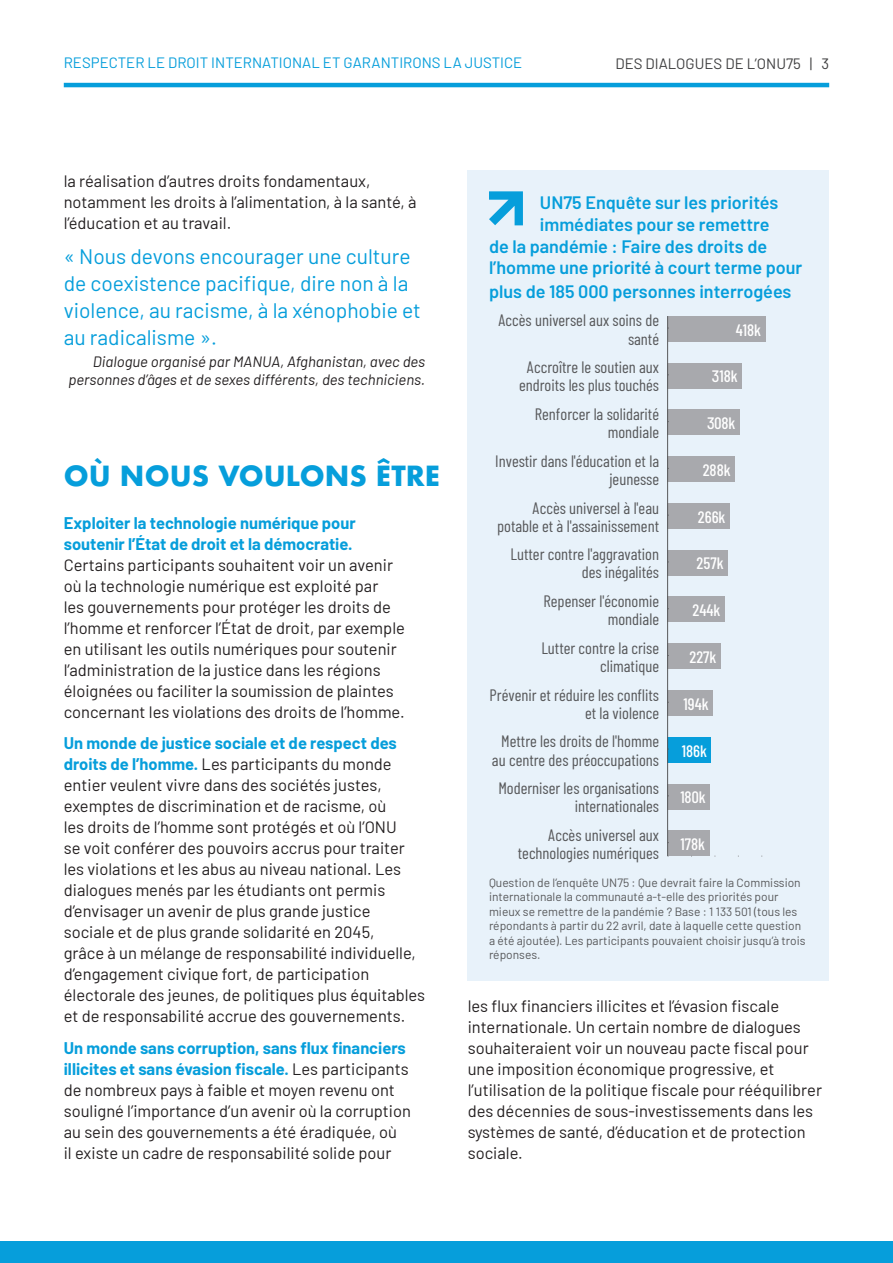
<style>
.page{position:relative;width:893px;height:1263px;background:#fff}
.page>*{position:absolute;margin:0;border:0;box-sizing:border-box;transform-origin:0 0}
.t1{font:700 27px "Futura";color:#069edb}
.quote{font:21px/27px "Barlow";color:#069edb}
.chart_headline{font:600 18px "Barlow";color:#069edb}
.body_text{font:16.5px/21px "Barlow";color:#231f20}
.t2{font:16.5px/18.1px "Barlow Condensed";color:#57585a;text-align:right}
.t3{font:500 16.5px "Barlow Condensed";color:#fff}
.quote_name{font:italic 15px/18px "Barlow";color:#231f20;text-align:right}
.t4{font:15px "Barlow";color:#069edb}
.t5{font:15px "Barlow";color:#3e3e3f}
.t6{font:12px/14.4px "Barlow";color:#57585a}
.s1{font-weight:700;color:#069edb}
</style>
<div class="page">
<hr style="left:64px;top:83px;width:765px;height:4px;background:#069edb">
<div style="left:0;top:1242px;width:893px;height:21px;background:#069edb"></div>
<div style="left:468px;top:170px;width:361px;height:810px;background:#e8f2fa"></div>
<div style="left:668px;top:316px;width:97px;height:26px;background:#a8a9ad"></div>
<div style="left:668px;top:363px;width:74px;height:25px;background:#a8a9ad"></div>
<div style="left:668px;top:410px;width:72px;height:25px;background:#a8a9ad"></div>
<div style="left:668px;top:456px;width:67px;height:26px;background:#a8a9ad"></div>
<div style="left:668px;top:503px;width:62px;height:26px;background:#a8a9ad"></div>
<div style="left:668px;top:550px;width:60px;height:25px;background:#a8a9ad"></div>
<div style="left:668px;top:597px;width:57px;height:25px;background:#a8a9ad"></div>
<div style="left:668px;top:643px;width:53px;height:26px;background:#a8a9ad"></div>
<div style="left:668px;top:690px;width:45px;height:26px;background:#a8a9ad"></div>
<div style="left:668px;top:737px;width:43px;height:25px;background:#069edb"></div>
<div style="left:668px;top:784px;width:42px;height:25px;background:#a8a9ad"></div>
<div style="left:668px;top:830px;width:41px;height:26px;background:#a8a9ad"></div>
<hr style="left:667px;top:316px;width:1px;height:540px;background:#57585a">
<svg style="left:489px;top:191px;width:34px;height:34px"></svg>
<p class="t4" style="left:64px;top:52px;width:460px">RESPECTER LE DROIT INTERNATIONAL ET GARANTIRONS LA JUSTICE</p>
<p class="t5" style="left:615px;top:53px;width:215px">DES DIALOGUES DE L’ONU75 | 3</p>
<p class="body_text" style="left:64px;top:169px;width:354px">la réalisation d’autres droits fondamentaux, notamment les droits à l’alimentation, à la santé, à l’éducation et au travail.</p>
<p class="quote" style="left:64px;top:241px;width:359px">« Nous devons encourager une culture de coexistence pacifique, dire non à la violence, au racisme, à la xénophobie et au radicalisme ».</p>
<p class="quote_name" style="left:69px;top:352px;width:358px">Dialogue organisé par MANUA, Afghanistan, avec des personnes d’âges et de sexes différents, des techniciens.</p>
<h2 class="t1" style="left:64px;top:457px;width:378px">OÙ NOUS VOULONS ÊTRE</h2>
<p class="body_text" style="left:64px;top:511px;width:343px"><span class="s1">Exploiter la technologie numérique pour soutenir l’État de droit et la démocratie.<br></span>Certains participants souhaitent voir un avenir où la technologie numérique est exploité par<br>les gouvernements pour protéger les droits de l’homme et renforcer l’État de droit, par exemple en utilisant les outils numériques pour soutenir l’administration de la justice dans les régions éloignées ou faciliter la soumission de plaintes concernant les violations des droits de l’homme.</p>
<p class="body_text" style="left:64px;top:731px;width:363px"><span class="s1">Un monde de justice sociale et de respect des droits de l’homme.</span> Les participants du monde entier veulent vivre dans des sociétés justes, exemptes de discrimination et de racisme, où<br>les droits de l’homme sont protégés et où l’ONU<br>se voit conférer des pouvoirs accrus pour traiter les violations et les abus au niveau national. Les dialogues menés par les étudiants ont permis d’envisager un avenir de plus grande justice sociale et de plus grande solidarité en 2045,<br>grâce à un mélange de responsabilité individuelle, d’engagement civique fort, de participation électorale des jeunes, de politiques plus équitables et de responsabilité accrue des gouvernements.</p>
<p class="body_text" style="left:64px;top:1036px;width:349px"><span class="s1">Un monde sans corruption, sans flux financiers illicites et sans évasion fiscale.</span> Les participants de nombreux pays à faible et moyen revenu ont souligné l’importance d’un avenir où la corruption au sein des gouvernements a été éradiquée, où<br>il existe un cadre de responsabilité solide pour</p>
<p class="chart_headline" style="left:540px;top:190px;width:240px">UN75 Enquête sur les priorités</p>
<p class="chart_headline" style="left:540px;top:211px;width:231px">immédiates pour se remettre</p>
<p class="chart_headline" style="left:489px;top:233px;width:280px">de la pandémie : Faire des droits de</p>
<p class="chart_headline" style="left:489px;top:254px;width:315px">l’homme une priorité à court terme pour</p>
<p class="chart_headline" style="left:489px;top:278px;width:304px">plus de 185 000 personnes interrogées</p>
<p class="t2" style="left:498px;top:311px;width:163px">Accès universel aux soins de santé</p>
<p class="t2" style="left:519px;top:358px;width:142px;text-align:center">Accroître le soutien aux endroits les plus touchés</p>
<p class="t2" style="left:535px;top:405px;width:126px">Renforcer la solidarité mondiale</p>
<p class="t2" style="left:495px;top:451px;width:165px">Investir dans l'éducation et la jeunesse</p>
<p class="t2" style="left:497px;top:498px;width:163px">Accès universel à l'eau potable et à l'assainissement</p>
<p class="t2" style="left:511px;top:545px;width:150px">Lutter contre l'aggravation des inégalités</p>
<p class="t2" style="left:544px;top:592px;width:117px">Repenser l'économie mondiale</p>
<p class="t2" style="left:541px;top:638px;width:119px">Lutter contre la crise climatique</p>
<p class="t2" style="left:490px;top:685px;width:171px">Prévenir et réduire les conflits et la violence</p>
<p class="t2" style="left:492px;top:732px;width:169px;text-align:center">Mettre les droits de l'homme au centre des préoccupations</p>
<p class="t2" style="left:498px;top:779px;width:162px">Moderniser les organisations internationales</p>
<p class="t2" style="left:518px;top:825px;width:143px">Accès universel aux technologies numériques</p>
<p class="t3" style="left:736px;top:319px;width:27px">418k</p>
<p class="t3" style="left:712px;top:366px;width:27px">318k</p>
<p class="t3" style="left:707px;top:413px;width:30px">308k</p>
<p class="t3" style="left:703px;top:460px;width:29px">288k</p>
<p class="t3" style="left:698px;top:506px;width:29px">266k</p>
<p class="t3" style="left:697px;top:553px;width:29px">257k</p>
<p class="t3" style="left:693px;top:600px;width:29px">244k</p>
<p class="t3" style="left:690px;top:647px;width:28px">227k</p>
<p class="t3" style="left:684px;top:694px;width:27px">194k</p>
<p class="t3" style="left:682px;top:740px;width:27px">186k</p>
<p class="t3" style="left:680px;top:787px;width:27px">180k</p>
<p class="t3" style="left:681px;top:834px;width:26px">178k</p>
<p class="t6" style="left:489px;top:874px;width:318px">Question de l’enquête UN75 : Que devrait faire la Commission internationale la communauté a-t-elle des priorités pour mieux se remettre de la pandémie ? Base : 1 133 501 (tous les répondants à partir du 22 avril, date à laquelle cette question a été ajoutée). Les participants pouvaient choisir jusqu’à trois réponses.</p>
<p class="body_text" style="left:468px;top:994px;width:356px">les flux financiers illicites et l’évasion fiscale internationale. Un certain nombre de dialogues souhaiteraient voir un nouveau pacte fiscal pour une imposition économique progressive, et l’utilisation de la politique fiscale pour rééquilibrer des décennies de sous-investissements dans les systèmes de santé, d’éducation et de protection sociale.</p>
</div>
